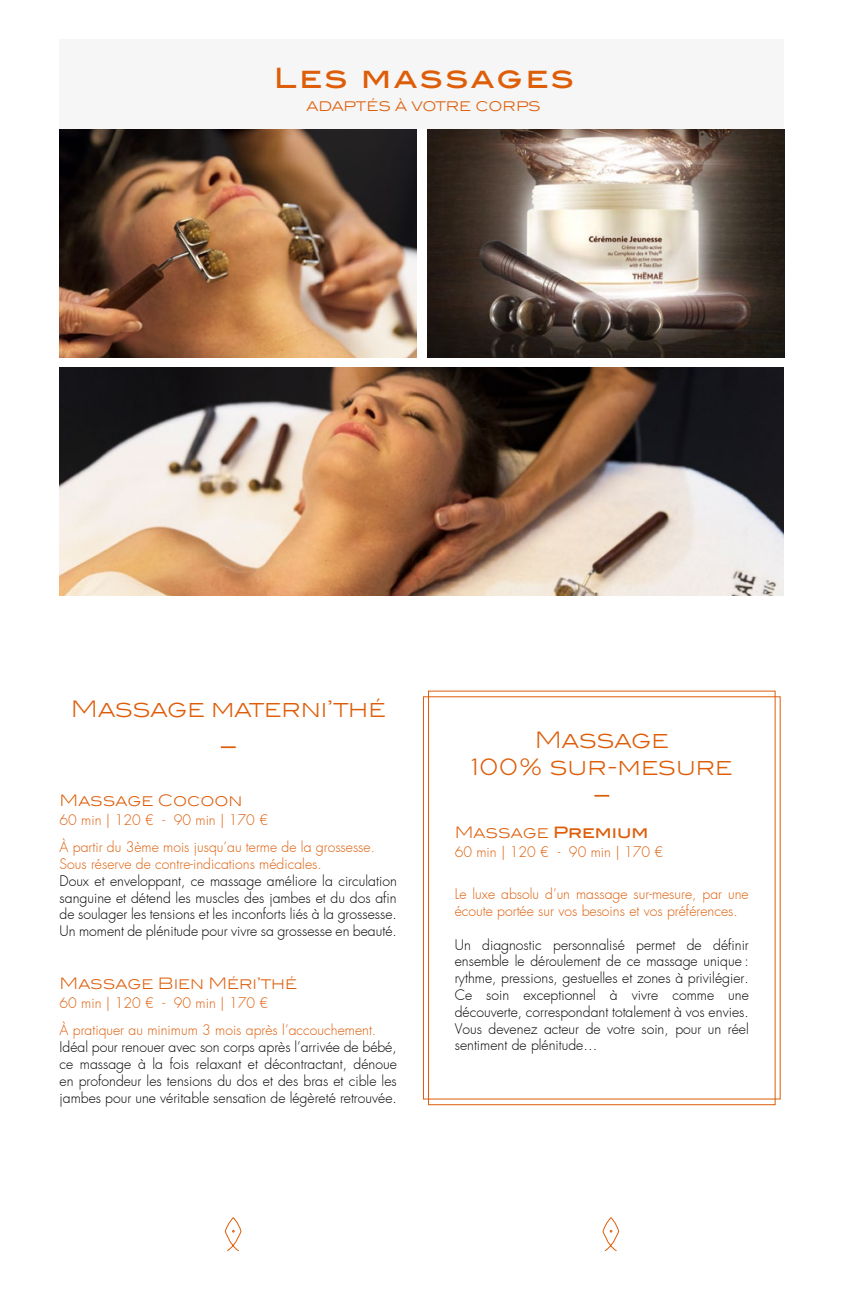
<style>
.page{position:relative;width:844px;height:1290px;background:#fff}
.page>*{position:absolute;margin:0;border:0;box-sizing:border-box;transform-origin:0 0}
.t1{font:500 28px "Blair ITC";letter-spacing:.09em;color:#de5d09}
.t2{font:300 22.75px/27.3px "Blair ITC";letter-spacing:-.01em;color:#de5d09;text-align:center}
.t3{font:300 15.75px "Blair ITC";color:#de5d09}
.t4{font:300 14px/16.8px "Futura Std";color:#000;text-align:justify}
.t5{font:300 14px/27.3px "Futura Std";color:#de5d09}
.s1{font-weight:500}
</style>
<div class="page">
<div style="left:428px;top:691px;width:347px;height:414px;border:1px solid #de5d09"></div>
<div style="left:60px;top:40px;width:724px;height:89px;background:#f6f6f6"></div>
<svg style="left:224px;top:1217px;width:18px;height:35px"></svg>
<svg style="left:602px;top:1217px;width:17px;height:35px"></svg>
<svg style="left:594px;top:795px;width:15px;height:2px"></svg>
<svg style="left:221px;top:746px;width:15px;height:2px"></svg>
<img style="left:59px;top:367px;width:724px;height:229px">
<img style="left:59px;top:129px;width:357px;height:229px">
<img style="left:427px;top:129px;width:357px;height:229px">
<h1 class="t1" style="left:274px;top:61px;width:301px">Les massages</h1>
<p class="t3" style="left:306px;top:96px;width:236px">adaptés à votre corps</p>
<h2 class="t2" style="left:71px;top:695px;width:316px">Massage materni’thé</h2>
<p class="t3" style="left:60px;top:791px;width:184px">Massage Cocoon</p>
<p class="t5" style="left:60px;top:806px;width:317px">60 min | 120 € - 90 min | 170 €<br>À partir du 3ème mois jusqu’au terme de la grossesse.</p>
<p class="t5" style="left:60px;top:851px;width:263px">Sous réserve de contre-indications médicales.</p>
<p class="t4" style="left:60px;top:873px;width:339px">Doux et enveloppant, ce massage améliore la circulation sanguine et détend les muscles des jambes et du dos afin de soulager les tensions et les inconforts liés à la grossesse.<br>Un moment de plénitude pour vivre sa grossesse en beauté.</p>
<p class="t3" style="left:60px;top:974px;width:239px">Massage Bien Méri’thé</p>
<p class="t5" style="left:60px;top:990px;width:318px">60 min | 120 € - 90 min | 170 €<br>À pratiquer au minimum 3 mois après l’accouchement.</p>
<p class="t4" style="left:60px;top:1039px;width:339px">Idéal pour renouer avec son corps après l’arrivée de bébé, ce massage à la fois relaxant et décontractant, dénoue en profondeur les tensions du dos et des bras et cible les jambes pour une véritable sensation de légèreté retrouvée.</p>
<h2 class="t2" style="left:471px;top:726px;width:263px">Massage<br>100% sur-mesure</h2>
<p class="t3" style="left:454px;top:823px;width:195px">Massage <span class="s1">Premium</span></p>
<p class="t5" style="left:454px;top:839px;width:210px">60 min | 120 € - 90 min | 170 €</p>
<p class="t5" style="left:454px;top:886px;width:295px;line-height:16.8px">Le luxe absolu d’un massage sur-mesure, par une écoute portée sur vos besoins et vos préférences.</p>
<p class="t4" style="left:454px;top:936px;width:295px">Un diagnostic personnalisé permet de définir ensemble le déroulement de ce massage unique : rythme, pressions, gestuelles et zones à privilégier.<br>Ce soin exceptionnel à vivre comme une découverte, correspondant totalement à vos envies.<br>Vous devenez acteur de votre soin, pour un réel sentiment de plénitude…</p>
</div>
